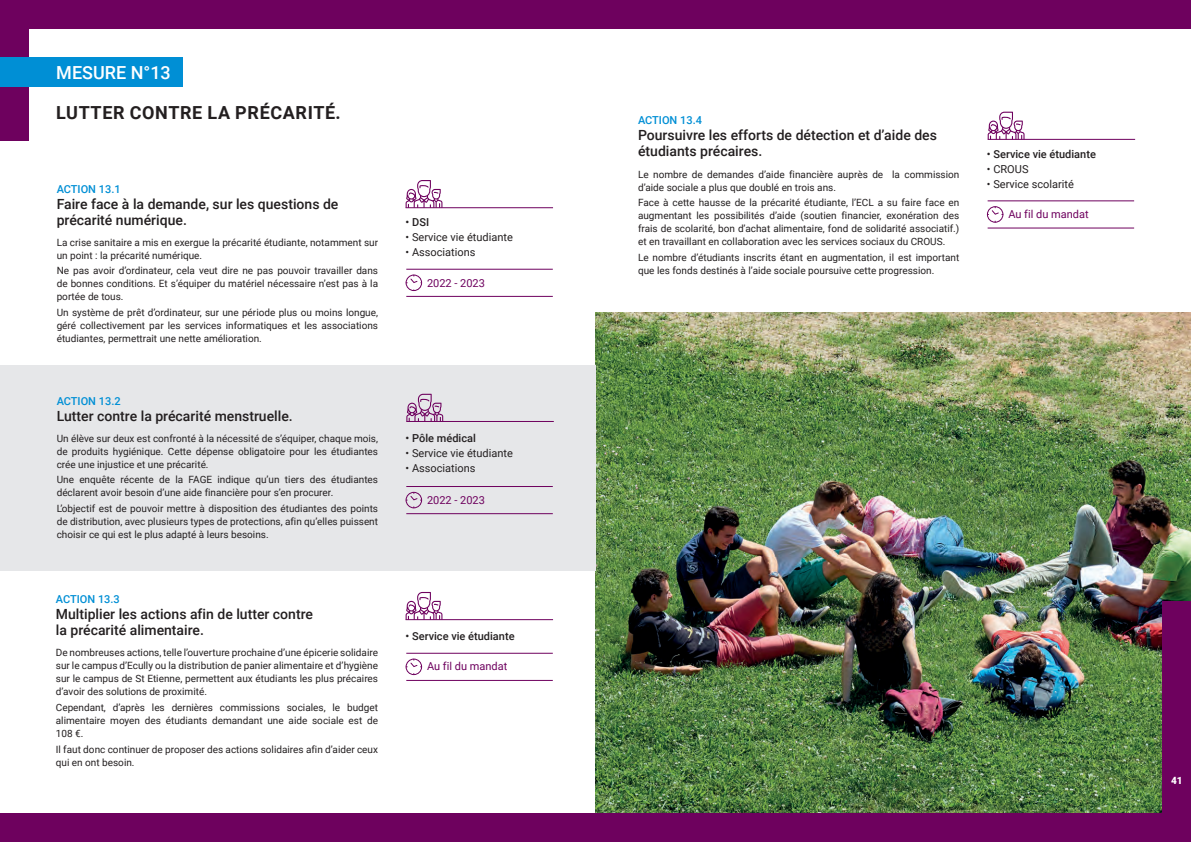
<style>
.page{position:relative;width:1191px;height:842px;background:#fff}
.page>*{position:absolute;margin:0;border:0;box-sizing:border-box;transform-origin:0 0}
.t1{font:700 18px "Roboto";letter-spacing:.035em;color:#231f20}
.t2{font:500 18px "Roboto";color:#fff}
.t3{font:500 14px/16px "Roboto";color:#231f20}
.t4{font:11px "Roboto";color:#231f20}
.t5{font:500 11px "Roboto";color:#231f20}
.t6{font:11px "Roboto";color:#6e015e}
.t7{font:500 11px "Roboto";color:#008fd5}
.t8{font:10px/13px "Roboto";color:#231f20;text-align:justify}
.t9{font:900 10px "Roboto";color:#fff}
</style>
<div class="page">
<img style="left:595px;top:312px;width:596px;height:502px">
<div style="left:0;top:0;width:28px;height:140px;background:#6e015e"></div>
<div style="left:0;top:0;width:1191px;height:28px;background:#6e015e"></div>
<div style="left:0;top:57px;width:182px;height:30px;background:#008fd5"></div>
<div style="left:0;top:814px;width:1191px;height:28px;background:#6e015e"></div>
<hr style="left:405px;top:619px;width:148px;height:1px;background:#6e015e">
<div style="left:405px;top:659px;width:17px;height:16px;border:1px solid #6e015e;border-radius:50%"></div>
<svg style="left:406px;top:659px;width:15px;height:16px"></svg>
<hr style="left:406px;top:680px;width:147px;height:1px;background:#6e015e">
<hr style="left:406px;top:653px;width:147px;height:1px;background:#6e015e">
<svg style="left:405px;top:592px;width:37px;height:28px"></svg>
<hr style="left:405px;top:207px;width:148px;height:1px;background:#6e015e">
<div style="left:405px;top:275px;width:17px;height:16px;border:1px solid #6e015e;border-radius:50%"></div>
<svg style="left:406px;top:275px;width:16px;height:9px"></svg>
<hr style="left:406px;top:296px;width:147px;height:1px;background:#6e015e">
<hr style="left:406px;top:269px;width:147px;height:1px;background:#6e015e">
<svg style="left:405px;top:180px;width:37px;height:28px"></svg>
<div style="left:0;top:365px;width:595px;height:206px;background:#e6e7e9"></div>
<hr style="left:406px;top:421px;width:148px;height:1px;background:#6e015e">
<div style="left:405px;top:492px;width:17px;height:16px;border:1px solid #6e015e;border-radius:50%"></div>
<svg style="left:406px;top:492px;width:15px;height:9px"></svg>
<hr style="left:406px;top:513px;width:147px;height:1px;background:#6e015e">
<hr style="left:406px;top:486px;width:147px;height:1px;background:#6e015e">
<svg style="left:406px;top:394px;width:37px;height:28px"></svg>
<hr style="left:987px;top:139px;width:148px;height:1px;background:#6e015e">
<div style="left:987px;top:206px;width:16px;height:17px;border:1px solid #6e015e;border-radius:50%"></div>
<svg style="left:987px;top:207px;width:16px;height:8px"></svg>
<hr style="left:987px;top:228px;width:147px;height:1px;background:#6e015e">
<hr style="left:987px;top:200px;width:147px;height:1px;background:#6e015e">
<svg style="left:987px;top:112px;width:37px;height:27px"></svg>
<div style="left:1162px;top:601px;width:29px;height:241px;background:#6e015e"></div>
<h1 class="t2" style="left:56px;top:60px;width:116px">MESURE N°13</h1>
<h1 class="t1" style="left:56px;top:100px;width:286px">LUTTER CONTRE LA PRÉCARITÉ.</h1>
<p class="t7" style="left:57px;top:181px;width:65px">ACTION 13.1</p>
<h2 class="t3" style="left:57px;top:195px;width:283px">Faire face à la demande, sur les questions de précarité numérique.</h2>
<p class="t8" style="left:57px;top:235px;width:323px">La crise sanitaire a mis en exergue la précarité étudiante, notamment sur un point : la précarité numérique.</p>
<p class="t8" style="left:57px;top:264px;width:323px">Ne pas avoir d’ordinateur, cela veut dire ne pas pouvoir travailler dans de bonnes conditions. Et s’équiper du matériel nécessaire n’est pas à la portée de tous.</p>
<p class="t8" style="left:57px;top:306px;width:323px">Un système de prêt d’ordinateur, sur une période plus ou moins longue, géré collectivement par les services informatiques et les associations étudiantes, permettrait une nette amélioration.</p>
<p class="t7" style="left:57px;top:394px;width:65px">ACTION 13.2</p>
<h2 class="t3" style="left:57px;top:408px;width:238px">Lutter contre la précarité menstruelle.</h2>
<p class="t8" style="left:57px;top:431px;width:323px">Un élève sur deux est confronté à la nécessité de s’équiper, chaque mois, de produits hygiénique. Cette dépense obligatoire pour les étudiantes crée une injustice et une précarité.</p>
<p class="t8" style="left:57px;top:473px;width:323px">Une enquête récente de la FAGE indique qu’un tiers des étudiantes déclarent avoir besoin d’une aide financière pour s’en procurer.</p>
<p class="t8" style="left:57px;top:502px;width:323px">L’objectif est de pouvoir mettre à disposition des étudiantes des points de distribution, avec plusieurs types de protections, afin qu’elles puissent choisir ce qui est le plus adapté à leurs besoins.</p>
<p class="t7" style="left:56px;top:592px;width:65px">ACTION 13.3</p>
<h2 class="t3" style="left:56px;top:606px;width:259px">Multiplier les actions afin de lutter contre la précarité alimentaire.</h2>
<p class="t8" style="left:56px;top:646px;width:324px">De nombreuses actions, telle l’ouverture prochaine d’une épicerie solidaire sur le campus d’Ecully ou la distribution de panier alimentaire et d’hygiène sur le campus de St Etienne, permettent aux étudiants les plus précaires d’avoir des solutions de proximité.</p>
<p class="t8" style="left:56px;top:701px;width:324px">Cependant, d’après les dernières commissions sociales, le budget alimentaire moyen des étudiants demandant une aide sociale est de 108 €.</p>
<p class="t8" style="left:56px;top:743px;width:324px">Il faut donc continuer de proposer des actions solidaires afin d’aider ceux qui en ont besoin.</p>
<p class="t5" style="left:405px;top:214px;width:25px">• DSI</p>
<p class="t4" style="left:405px;top:229px;width:109px">• Service vie étudiante</p>
<p class="t4" style="left:405px;top:244px;width:71px">• Associations</p>
<p class="t6" style="left:427px;top:275px;width:59px">2022 - 2023</p>
<p class="t5" style="left:405px;top:430px;width:72px">• Pôle médical</p>
<p class="t4" style="left:405px;top:445px;width:109px">• Service vie étudiante</p>
<p class="t4" style="left:405px;top:460px;width:71px">• Associations</p>
<p class="t6" style="left:427px;top:492px;width:59px">2022 - 2023</p>
<p class="t5" style="left:405px;top:628px;width:110px">• Service vie étudiante</p>
<p class="t6" style="left:427px;top:658px;width:82px">Au fil du mandat</p>
<p class="t7" style="left:638px;top:113px;width:65px">ACTION 13.4</p>
<h2 class="t3" style="left:638px;top:127px;width:300px">Poursuivre les efforts de détection et d’aide des étudiants précaires.</h2>
<p class="t8" style="left:638px;top:167px;width:323px">Le nombre de demandes d’aide financière auprès de la commission d’aide sociale a plus que doublé en trois ans.</p>
<p class="t8" style="left:638px;top:196px;width:323px">Face à cette hausse de la précarité étudiante, l’ECL a su faire face en augmentant les possibilités d’aide (soutien financier, exonération des frais de scolarité, bon d’achat alimentaire, fond de solidarité associatif.) et en travaillant en collaboration avec les services sociaux du CROUS.</p>
<p class="t8" style="left:638px;top:251px;width:323px">Le nombre d’étudiants inscrits étant en augmentation, il est important que les fonds destinés à l’aide sociale poursuive cette progression.</p>
<p class="t5" style="left:987px;top:146px;width:110px">• Service vie étudiante</p>
<p class="t4" style="left:987px;top:161px;width:43px">• CROUS</p>
<p class="t4" style="left:987px;top:176px;width:89px">• Service scolarité</p>
<p class="t6" style="left:1008px;top:206px;width:82px">Au fil du mandat</p>
<p class="t9" style="left:1171px;top:774px;width:13px">41</p>
</div>
